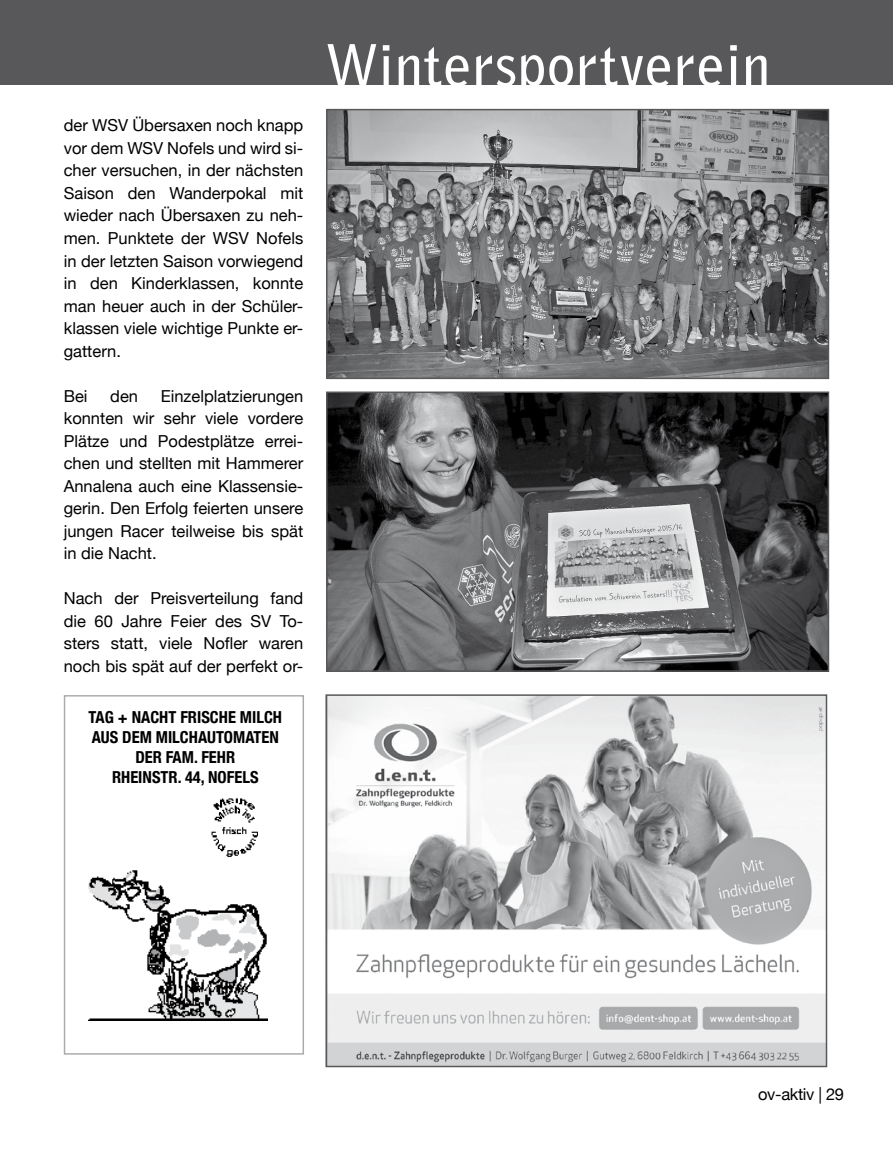
<style>
.page{position:relative;width:893px;height:1149px;background:#fff}
.page>*{position:absolute;margin:0;border:0;box-sizing:border-box;transform-origin:0 0}
.t1{font:700 57px "Bell Gothic Std";letter-spacing:.01em;color:#fff}
.t2{font:16.5px/22.5px "Helvetica Neue";color:#000;text-align:justify}
.t3{font:700 condensed 16.5px/19.8px "Helvetica Neue";color:#000;text-align:center}
.t4{font:16.5px "Helvetica Neue";letter-spacing:-.02em;color:#000}
</style>
<div class="page">
<div style="left:0;top:0;width:893px;height:85px;background:#58585a"></div>
<img style="left:329px;top:112px;width:497px;height:264px">
<div style="left:326px;top:109px;width:503px;height:270px;border:2px solid #58585a"></div>
<img style="left:329px;top:394px;width:497px;height:274px">
<div style="left:326px;top:391px;width:503px;height:280px;border:2px solid #58585a"></div>
<img style="left:328px;top:697px;width:496px;height:366px">
<div style="left:325px;top:694px;width:502px;height:372px;border:2px solid #58585a"></div>
<img style="left:89px;top:870px;width:179px;height:150px">
<img style="left:211px;top:798px;width:47px;height:59px">
<p class="t2" style="left:64px;top:114px;width:241px">der WSV Übersaxen noch knapp vor dem WSV Nofels und wird si&shy;cher versuchen, in der nächsten Saison den Wanderpokal mit wieder nach Übersaxen zu neh&shy;men. Punktete der WSV Nofels in der letzten Saison vorwiegend in den Kinderklassen, konnte man heuer auch in der Schüler&shy;klassen viele wichtige Punkte er&shy;gattern.</p>
<p class="t2" style="left:64px;top:384px;width:25px">Bei</p>
<p class="t2" style="left:110px;top:384px;width:29px">den</p>
<p class="t2" style="left:64px;top:384px;width:241px;text-indent:97px">Einzelplatzierungen konnten wir sehr viele vordere Plätze und Podestplätze errei&shy;chen und stellten mit Hammerer Annalena auch eine Klassensie&shy;gerin. Den Erfolg feierten unsere jungen Racer teilweise bis spät in die Nacht.</p>
<p class="t2" style="left:64px;top:587px;width:241px">Nach der Preisverteilung fand die 60 Jahre Feier des SV To&shy;sters statt, viele Nofler waren noch bis spät auf der perfekt or-</p>
<p class="t3" style="left:89px;top:707px;width:195px">TAG + NACHT FRISCHE MILCH<br>AUS DEM MILCHAUTOMATEN<br>DER FAM. FEHR<br>RHEINSTR. 44, NOFELS</p>
<h1 class="t1" style="left:325px;top:31px;width:447px">Wintersportverein</h1>
<p class="t4" style="left:758px;top:1083px;width:87px">ov-aktiv | 29</p>
</div>
